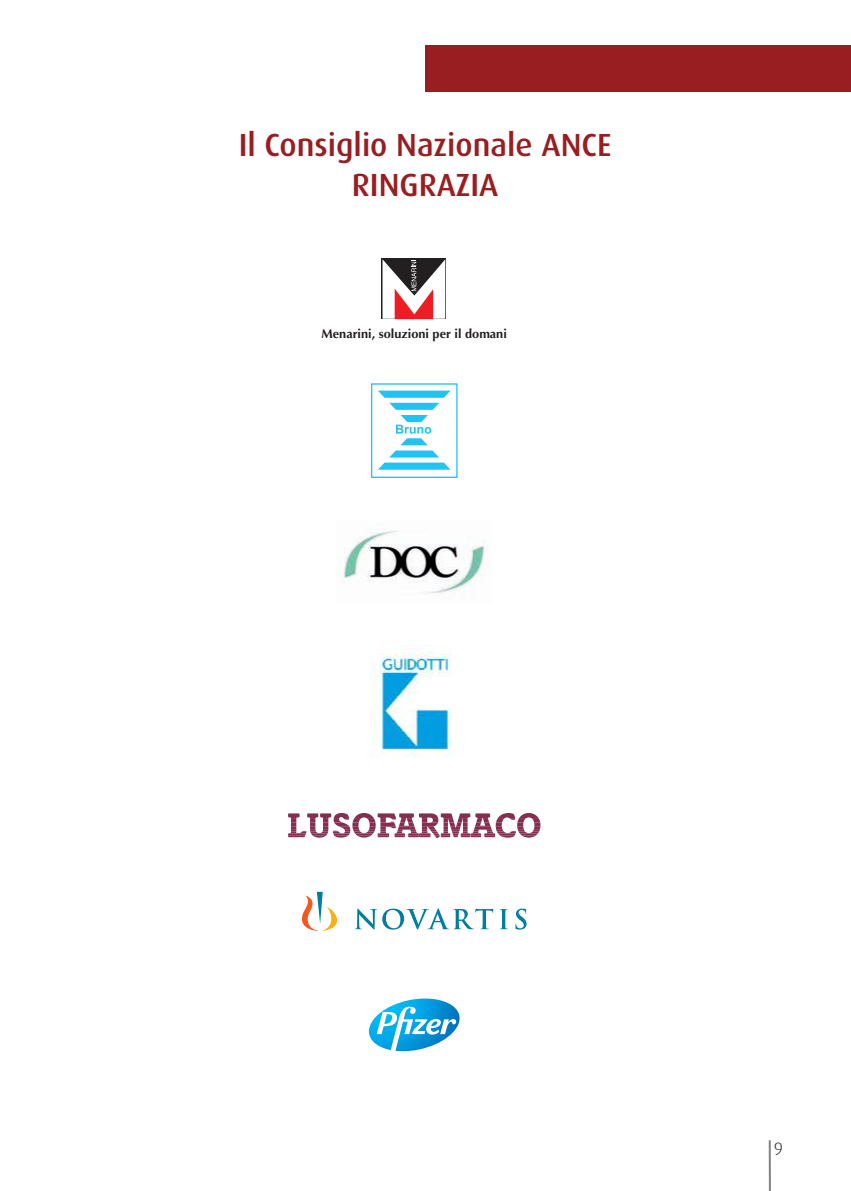
<style>
.page{position:relative;width:851px;height:1191px;background:#fff}
.page>*{position:absolute;margin:0;border:0;box-sizing:border-box;transform-origin:0 0}
.t1{font:500 32px/40px "Dax";color:#981e21;text-align:center}
.t2{font:300 18px "Dax";color:#231f20}
.t3{font:700 12.8px "Optima";color:#231f20}
</style>
<div class="page">
<hr style="left:768px;top:1140px;width:2px;height:51px;background:#808285">
<div style="left:425px;top:45px;width:425px;height:47px;background:#981e21"></div>
<svg style="left:382px;top:258px;width:64px;height:61px"></svg>
<svg style="left:382px;top:259px;width:63px;height:60px"></svg>
<div style="left:371px;top:383px;width:86px;height:95px;border:1px solid #22c2f3"></div>
<hr style="left:378px;top:469px;width:72px;height:1px;background:#22c2f3">
<hr style="left:378px;top:390px;width:72px;height:1px;background:#22c2f3">
<svg style="left:378px;top:391px;width:72px;height:78px"></svg>
<img style="left:371px;top:645px;width:81px;height:112px">
<img style="left:342px;top:530px;width:146px;height:68px">
<svg style="left:288px;top:813px;width:252px;height:25px"></svg>
<svg style="left:354px;top:908px;width:139px;height:21px"></svg>
<svg style="left:499px;top:909px;width:9px;height:20px"></svg>
<svg style="left:515px;top:908px;width:11px;height:21px"></svg>
<svg style="left:302px;top:891px;width:36px;height:40px"></svg>
<svg style="left:369px;top:998px;width:90px;height:53px"></svg>
<p class="t1" style="left:239px;top:125px;width:374px">Il Consiglio Nazionale ANCE<br>RINGRAZIA</p>
<p class="t3" style="left:321px;top:326px;width:187px">Menarini, soluzioni per il domani</p>
<p class="t2" style="left:773px;top:1139px;width:11px">9</p>
</div>
